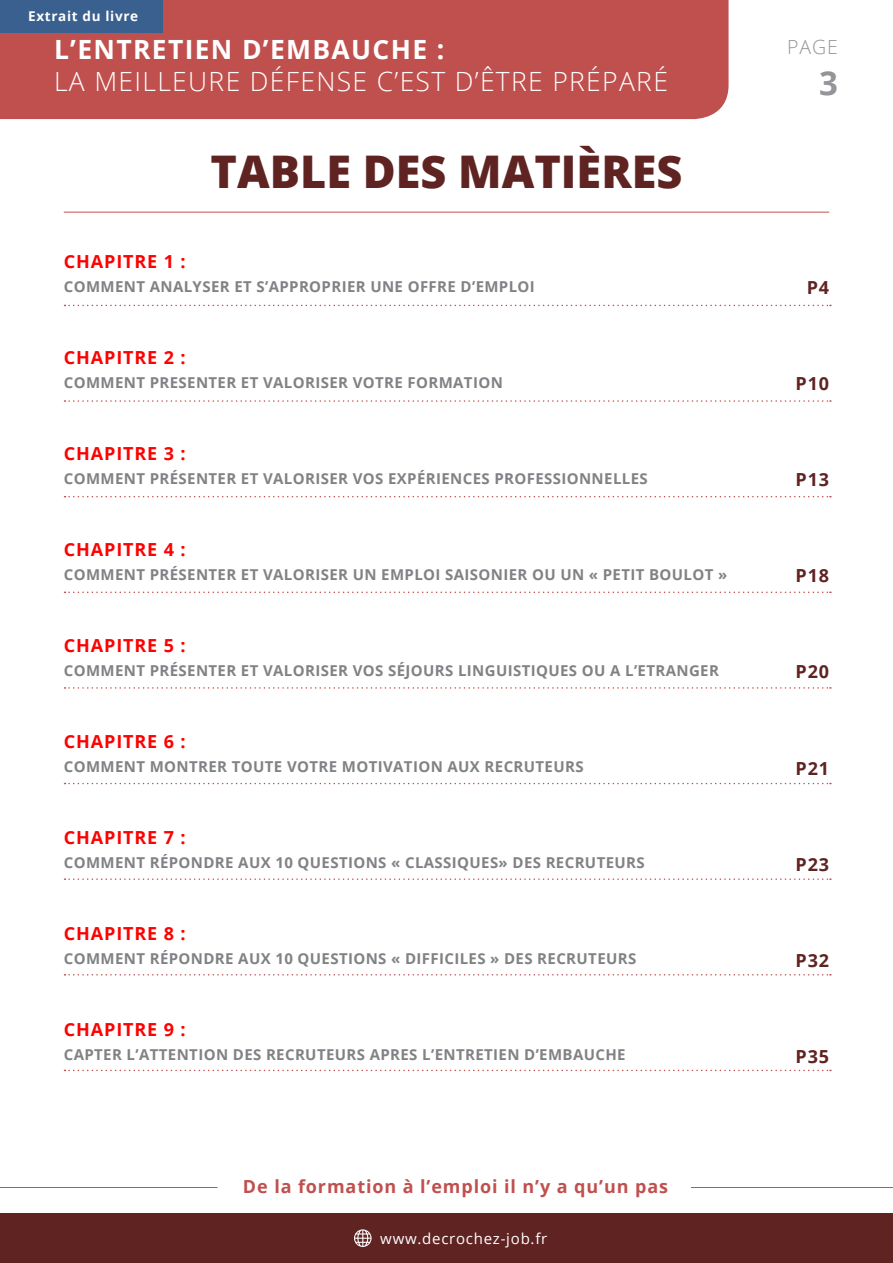
<style>
.page{position:relative;width:893px;height:1263px;background:#fff}
.page>*{position:absolute;margin:0;border:0;box-sizing:border-box;transform-origin:0 0}
.t1{font:800 45px "Open Sans";color:#5f2322}
.t2{font:700 33px "Open Sans";color:#939598}
.t3{font:300 26.55px "Open Sans";letter-spacing:.05em;color:#fff}
.t4{font:700 26.55px "Open Sans";letter-spacing:.05em;color:#fff}
.t5{font:300 19.5px "Open Sans";color:#939598}
.t6{font:700 18px "Open Sans";letter-spacing:.05em;color:#ff0100}
.t7{font:700 18px "Open Sans";letter-spacing:.05em;color:#c0504e}
.t8{font:700 18px "Open Sans";letter-spacing:.05em;color:#5f2322}
.t9{font:700 15px "Open Sans";letter-spacing:.025em;color:#808285}
.t10{font:15px "Open Sans";letter-spacing:.05em;color:#fff}
.t11{font:700 13.5px "Open Sans";letter-spacing:.05em;color:#fff}
</style>
<div class="page">
<div style="left:0;top:1213px;width:893px;height:50px;background:#5f2322"></div>
<hr style="left:691px;top:1187px;width:202px;height:1px;background:#c0504e">
<hr style="left:0;top:1187px;width:218px;height:1px;background:#c0504e">
<svg style="left:354px;top:1229px;width:18px;height:18px"></svg>
<div style="left:1px;top:0;width:728px;height:119px;background:#c0504e"></div>
<svg style="left:0;top:32px;width:1px;height:87px"></svg>
<hr style="left:64px;top:212px;width:765px;height:1px;background:#c0504e">
<svg style="left:65px;top:305px;width:766px;height:1px"></svg>
<svg style="left:65px;top:400px;width:766px;height:2px"></svg>
<svg style="left:65px;top:496px;width:766px;height:1px"></svg>
<svg style="left:65px;top:591px;width:766px;height:2px"></svg>
<svg style="left:65px;top:687px;width:766px;height:2px"></svg>
<svg style="left:65px;top:783px;width:766px;height:1px"></svg>
<svg style="left:65px;top:878px;width:766px;height:2px"></svg>
<svg style="left:65px;top:974px;width:766px;height:1px"></svg>
<svg style="left:65px;top:1070px;width:766px;height:1px"></svg>
<div style="left:0;top:0;width:162px;height:32px;background:#3a608f"></div>
<p class="t11" style="left:28px;top:7px;width:112px">Extrait du livre</p>
<h3 class="t4" style="left:54px;top:31px;width:392px">L’ENTRETIEN D’EMBAUCHE :</h3>
<h3 class="t3" style="left:54px;top:63px;width:615px">LA MEILLEURE DÉFENSE C’EST D’ÊTRE PRÉPARÉ</h3>
<p class="t1" style="left:211px;top:137px;width:473px">TABLE DES MATIÈRES</p>
<p class="t6" style="left:64px;top:249px;width:123px">CHAPITRE 1 :</p>
<p class="t9" style="left:64px;top:276px;width:473px">COMMENT ANALYSER ET S’APPROPRIER UNE OFFRE D’EMPLOI</p>
<p class="t6" style="left:64px;top:345px;width:123px">CHAPITRE 2 :</p>
<p class="t9" style="left:64px;top:372px;width:441px">COMMENT PRESENTER ET VALORISER VOTRE FORMATION</p>
<p class="t6" style="left:64px;top:441px;width:123px">CHAPITRE 3 :</p>
<p class="t9" style="left:64px;top:468px;width:585px">COMMENT PRÉSENTER ET VALORISER VOS EXPÉRIENCES PROFESSIONNELLES</p>
<p class="t6" style="left:64px;top:537px;width:123px">CHAPITRE 4 :</p>
<p class="t9" style="left:64px;top:564px;width:665px">COMMENT PRÉSENTER ET VALORISER UN EMPLOI SAISONIER OU UN « PETIT BOULOT »</p>
<p class="t6" style="left:64px;top:633px;width:123px">CHAPITRE 5 :</p>
<p class="t9" style="left:64px;top:660px;width:657px">COMMENT PRÉSENTER ET VALORISER VOS SÉJOURS LINGUISTIQUES OU A L’ETRANGER</p>
<p class="t6" style="left:64px;top:729px;width:123px">CHAPITRE 6 :</p>
<p class="t9" style="left:64px;top:756px;width:521px">COMMENT MONTRER TOUTE VOTRE MOTIVATION AUX RECRUTEURS</p>
<p class="t6" style="left:64px;top:825px;width:123px">CHAPITRE 7 :</p>
<p class="t9" style="left:64px;top:852px;width:582px">COMMENT RÉPONDRE AUX 10 QUESTIONS « CLASSIQUES» DES RECRUTEURS</p>
<p class="t6" style="left:64px;top:921px;width:123px">CHAPITRE 8 :</p>
<p class="t9" style="left:64px;top:948px;width:574px">COMMENT RÉPONDRE AUX 10 QUESTIONS « DIFFICILES » DES RECRUTEURS</p>
<p class="t6" style="left:64px;top:1017px;width:123px">CHAPITRE 9 :</p>
<p class="t9" style="left:64px;top:1044px;width:563px">CAPTER L’ATTENTION DES RECRUTEURS APRES L’ENTRETIEN D’EMBAUCHE</p>
<p class="t7" style="left:243px;top:1174px;width:427px">De la formation à l’emploi il n’y a qu’un pas</p>
<p class="t10" style="left:380px;top:1228px;width:169px">www.decrochez-job.fr</p>
<h3 class="t5" style="left:787px;top:34px;width:52px">PAGE</h3>
<p class="t2" style="left:819px;top:59px;width:20px">3</p>
<p class="t8" style="left:807px;top:275px;width:24px">P4</p>
<p class="t8" style="left:795px;top:371px;width:35px">P10</p>
<p class="t8" style="left:795px;top:467px;width:35px">P13</p>
<p class="t8" style="left:795px;top:563px;width:35px">P18</p>
<p class="t8" style="left:795px;top:659px;width:35px">P20</p>
<p class="t8" style="left:795px;top:755px;width:35px">P21</p>
<p class="t8" style="left:795px;top:851px;width:35px">P23</p>
<p class="t8" style="left:795px;top:947px;width:35px">P32</p>
<p class="t8" style="left:795px;top:1043px;width:35px">P35</p>
</div>
